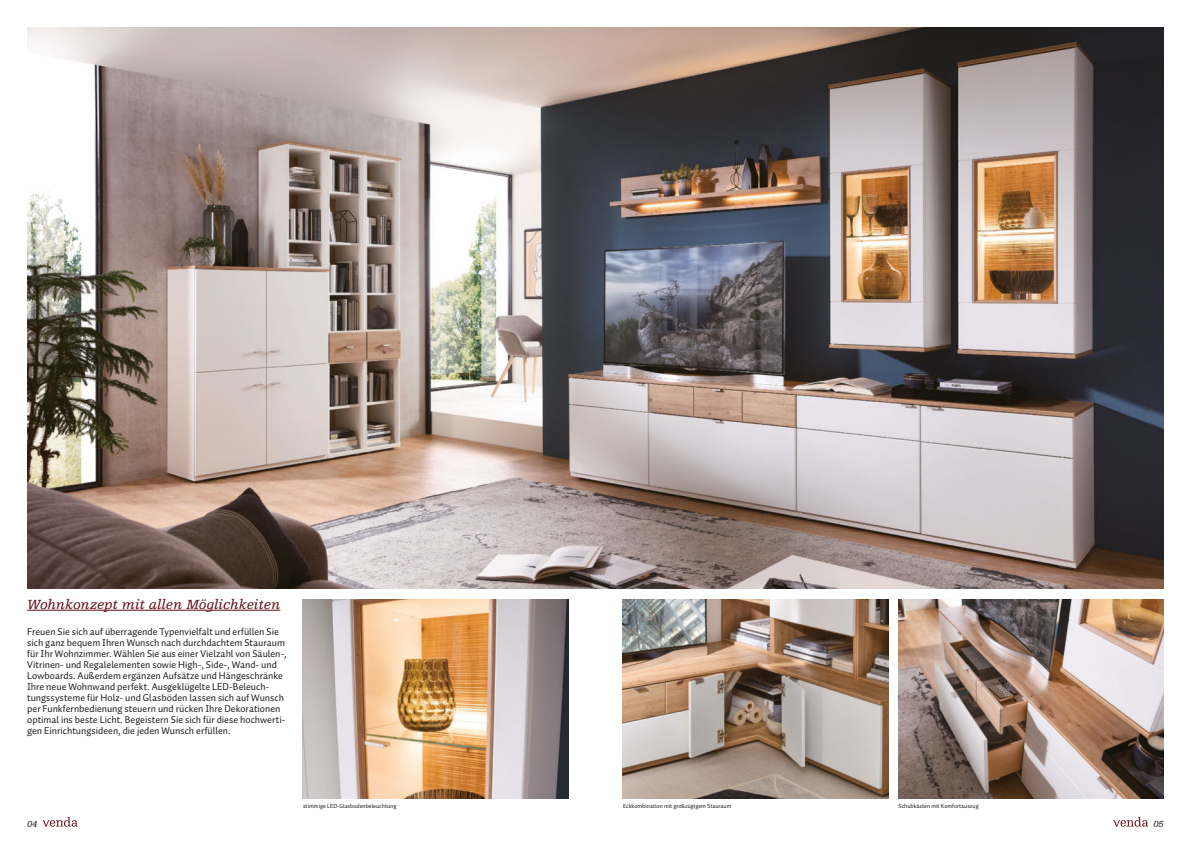
<style>
.page{position:relative;width:1191px;height:842px;background:#fff}
.page>*{position:absolute;margin:0;border:0;box-sizing:border-box;transform-origin:0 0}
.t1{font:italic 14px "Egyptienne FXXL";letter-spacing:.005em;color:#610f17}
.t2{font:10px/11px "Auto 3 LF XXL Regular LF";color:#1a1a18}
.t3{font:italic 9.3px "Egyptienne FXXL";color:#1a1a18}
.t4{font:6px "Auto 3 LF XXL Regular LF";color:#1a1a18}
</style>
<div class="page">
<svg style="left:43px;top:817px;width:35px;height:10px"></svg>
<svg style="left:1113px;top:817px;width:35px;height:10px"></svg>
<img style="left:27px;top:27px;width:1136px;height:561px">
<img style="left:898px;top:600px;width:265px;height:198px">
<img style="left:622px;top:600px;width:266px;height:198px">
<img style="left:303px;top:600px;width:265px;height:198px">
<hr style="left:27px;top:610px;width:253px;height:1px;background:#610f17">
<h1 class="t1" style="left:27px;top:596px;width:255px">Wohnkonzept mit allen Möglichkeiten</h1>
<p class="t2" style="left:27px;top:626px;width:261px">Freuen Sie sich auf überragende Typenvielfalt und erfüllen Sie sich ganz bequem Ihren Wunsch nach durchdachtem Stauraum für Ihr Wohnzimmer. Wählen Sie aus einer Vielzahl von Säulen-, Vitrinen- und Regalelementen sowie High-, Side-, Wand- und Lowboards. Außerdem ergänzen Aufsätze und Hängeschränke Ihre neue Wohnwand perfekt. Ausgeklügelte LED-Beleuch&shy;tungssysteme für Holz- und Glasböden lassen sich auf Wunsch per Funkfernbedienung steuern und rücken Ihre Dekorationen optimal ins beste Licht. Begeistern Sie sich für diese hochwerti&shy;gen Einrichtungsideen, die jeden Wunsch erfüllen.</p>
<p class="t4" style="left:303px;top:802px;width:95px">stimmige LED-Glasbodenbeleuchtung</p>
<p class="t4" style="left:623px;top:802px;width:110px">Eckkombination mit großzügigem Stauraum</p>
<p class="t4" style="left:898px;top:802px;width:82px">Schubkästen mit Komfortauszug</p>
<p class="t3" style="left:27px;top:818px;width:12px">04</p>
<p class="t3" style="left:1153px;top:818px;width:12px">05</p>
</div>
